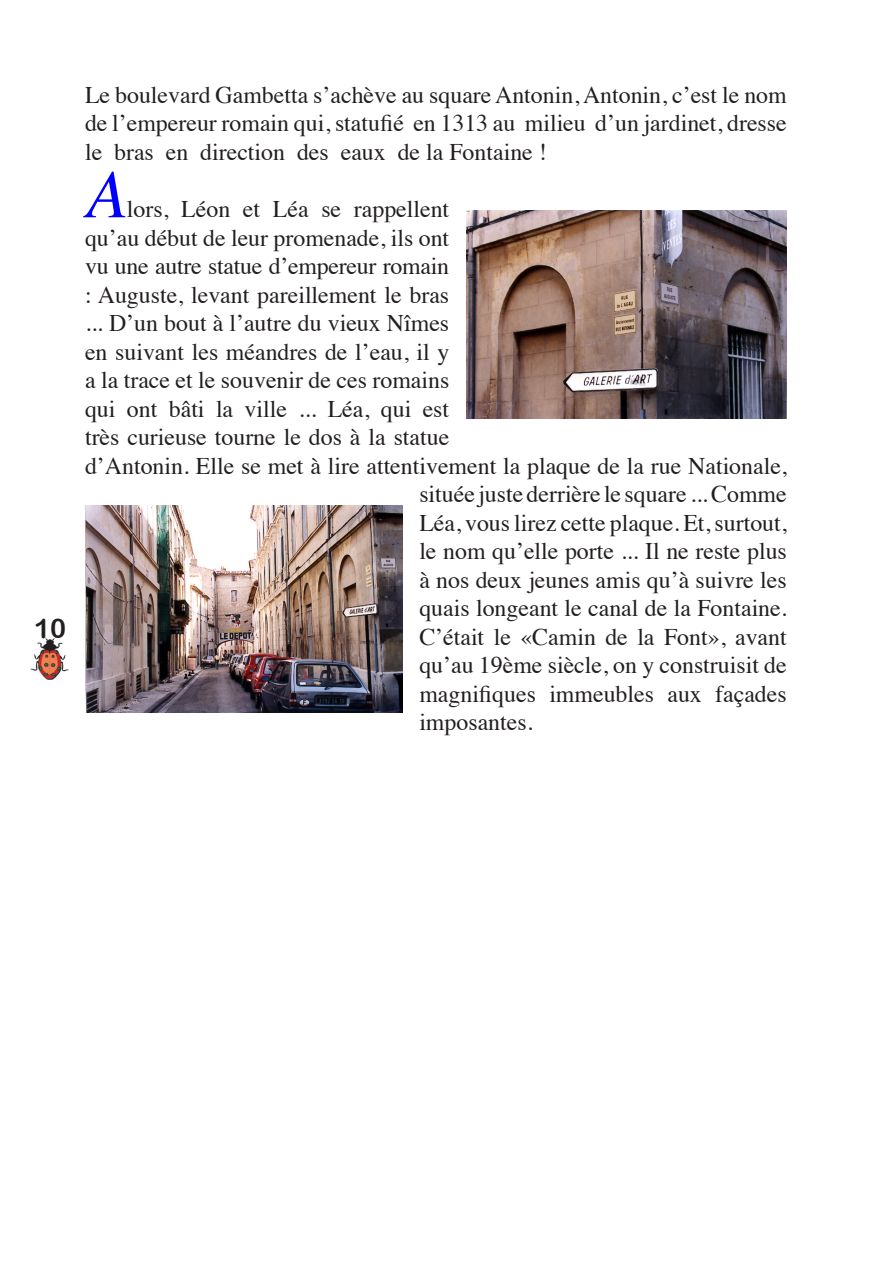
<style>
.page{position:relative;width:893px;height:1263px;background:#fff}
.page>*{position:absolute;margin:0;border:0;box-sizing:border-box;transform-origin:0 0}
.Txt{font:italic 68.4px "Times";color:#00f}
.t1{font:27px "Arial Rounded MT Bold";color:#231f20}
.Txt-2{font:23.85px/28.5px "Times";color:#231f20;text-align:justify}
</style>
<div class="page">
<img style="left:30px;top:636px;width:39px;height:44px">
<img style="left:466px;top:211px;width:321px;height:207px">
<img style="left:85px;top:506px;width:317px;height:206px">
<p class="t1" style="left:34px;top:612px;width:34px">10</p>
<p class="Txt-2" style="left:85px;top:79px;width:703px">Le boulevard Gambetta s’achève au square Antonin, Antonin, c’est le nom de l’empereur romain qui, statufié en 1313 au milieu d’un jardinet, dresse le bras en direction des eaux de la Fontaine !</p>
<p class="Txt" style="left:85px;top:135px;width:43px">A</p>
<p class="Txt-2" style="left:127px;top:193px;width:324px">lors, Léon et Léa se rappellent</p>
<p class="Txt-2" style="left:85px;top:221px;width:366px">qu’au début de leur promenade, ils ont</p>
<p class="Txt-2" style="left:85px;top:250px;width:366px">vu une autre statue d’empereur romain</p>
<p class="Txt-2" style="left:85px;top:278px;width:366px">: Auguste, levant pareillement le bras</p>
<p class="Txt-2" style="left:85px;top:307px;width:366px">... D’un bout à l’autre du vieux Nîmes</p>
<p class="Txt-2" style="left:85px;top:335px;width:366px">en suivant les méandres de l’eau, il y</p>
<p class="Txt-2" style="left:85px;top:364px;width:366px">a la trace et le souvenir de ces romains</p>
<p class="Txt-2" style="left:85px;top:392px;width:366px">qui ont bâti la ville ... Léa, qui est</p>
<p class="Txt-2" style="left:85px;top:421px;width:366px">très curieuse tourne le dos à la statue</p>
<p class="Txt-2" style="left:85px;top:449px;width:703px">d’Antonin. Elle se met à lire attentivement la plaque de la rue Nationale,</p>
<p class="Txt-2" style="left:419px;top:478px;width:369px">située juste derrière le square ... Comme</p>
<p class="Txt-2" style="left:419px;top:506px;width:369px">Léa, vous lirez cette plaque. Et, surtout,</p>
<p class="Txt-2" style="left:419px;top:535px;width:369px">le nom qu’elle porte ... Il ne reste plus</p>
<p class="Txt-2" style="left:419px;top:563px;width:369px">à nos deux jeunes amis qu’à suivre les</p>
<p class="Txt-2" style="left:419px;top:592px;width:369px">quais longeant le canal de la Fontaine.</p>
<p class="Txt-2" style="left:419px;top:620px;width:369px">C’était le «Camin de la Font», avant</p>
<p class="Txt-2" style="left:419px;top:649px;width:369px">qu’au 19ème siècle, on y construisit de</p>
<p class="Txt-2" style="left:419px;top:677px;width:369px">magnifiques immeubles aux façades</p>
<p class="Txt-2" style="left:419px;top:706px;width:115px">imposantes.</p>
</div>
